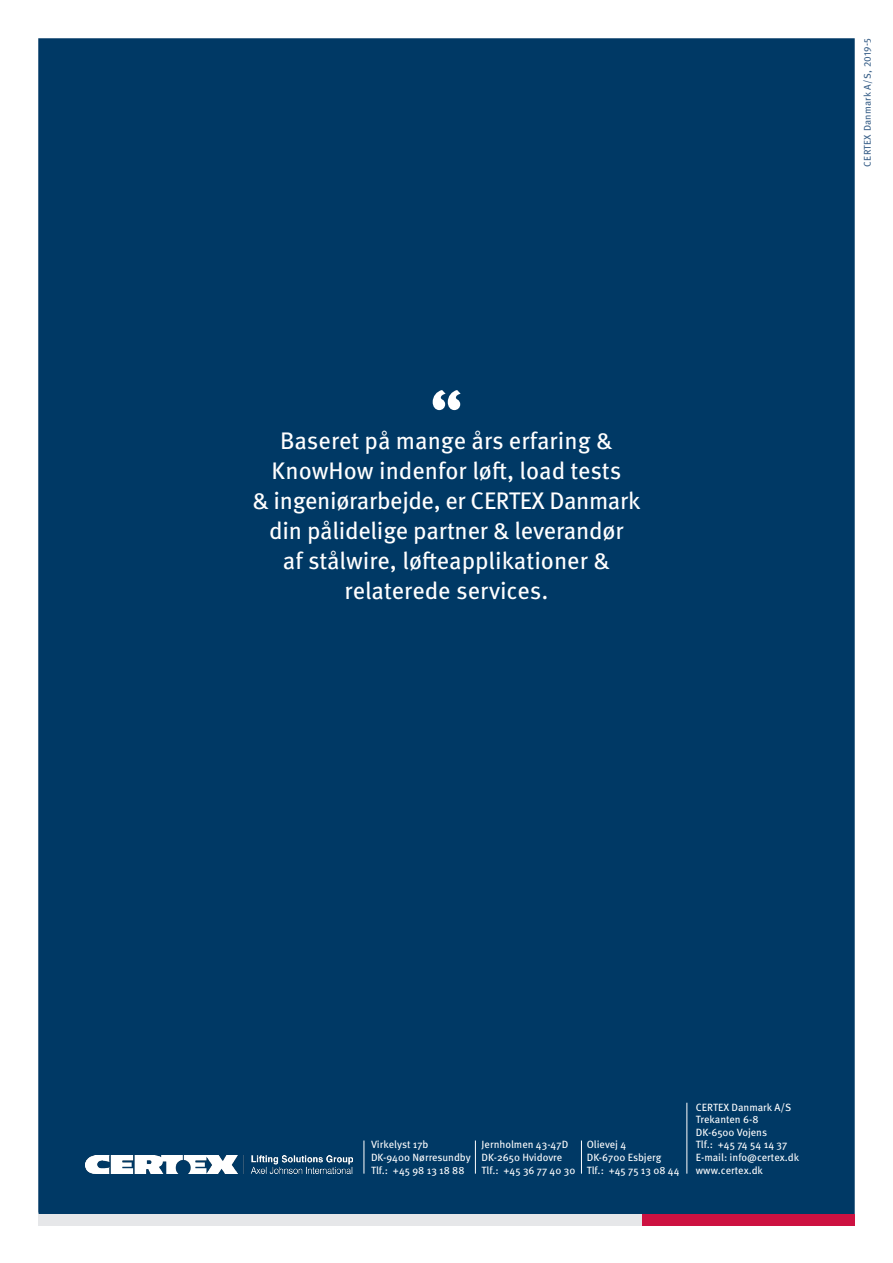
<style>
.page{position:relative;width:893px;height:1263px;background:#fff}
.page>*{position:absolute;margin:0;border:0;box-sizing:border-box;transform-origin:0 0}
.t1{font:700 66.75px "Meta Pro";color:#fff}
.t2{font:24px/30px "Meta Pro";letter-spacing:-.01em;color:#fff;text-align:center}
.Centreret_billedteks{font:10.5px/12.6px "Meta Pro";color:#fff}
.t3{font:9.75px "Meta Pro";letter-spacing:.025em;color:#385f88}
</style>
<div class="page">
<div style="left:38px;top:38px;width:817px;height:1176px;background:#003965"></div>
<div style="left:38px;top:1214px;width:604px;height:12px;background:#e6e7e9"></div>
<div style="left:642px;top:1214px;width:213px;height:12px;background:#cd1141"></div>
<img style="left:85px;top:1156px;width:267px;height:18px">
<hr style="left:364px;top:1140px;width:1px;height:34px;background:#fff">
<hr style="left:686px;top:1103px;width:1px;height:71px;background:#fff">
<hr style="left:475px;top:1140px;width:1px;height:34px;background:#fff">
<hr style="left:581px;top:1140px;width:1px;height:34px;background:#fff">
<p class="t1" style="left:430px;top:363px;width:34px">“</p>
<p class="t2" style="left:280px;top:424px;width:334px">Baseret på mange års erfaring &amp;</p>
<p class="t2" style="left:272px;top:454px;width:351px">KnowHow indenfor løft, load tests</p>
<p class="t2" style="left:252px;top:484px;width:390px">&amp; ingeniørarbejde, er CERTEX Danmark din pålidelige partner &amp; leverandør</p>
<p class="t2" style="left:283px;top:544px;width:329px">af stålwire, løfteapplikationer &amp; relaterede services.</p>
<p class="t3" style="left:860px;top:167px;width:130px;rotate:-90deg">CERTEX Danmark A/S, 2019-5</p>
<p class="Centreret_billedteks" style="left:371px;top:1138px;width:101px">Virkelyst 17b<br>DK-9400 Nørresundby</p>
<p class="Centreret_billedteks" style="left:371px;top:1163px;width:95px">Tlf.: +45 98 13 18 88</p>
<p class="Centreret_billedteks" style="left:482px;top:1138px;width:88px">Jernholmen 43-47D</p>
<p class="Centreret_billedteks" style="left:482px;top:1150px;width:82px">DK-2650 Hvidovre</p>
<p class="Centreret_billedteks" style="left:482px;top:1163px;width:95px">Tlf.: +45 36 77 40 30</p>
<p class="Centreret_billedteks" style="left:587px;top:1138px;width:76px">Olievej 4<br>DK-6700 Esbjerg</p>
<p class="Centreret_billedteks" style="left:587px;top:1163px;width:94px">Tlf.: +45 75 13 08 44</p>
<p class="Centreret_billedteks" style="left:696px;top:1100px;width:97px">CERTEX Danmark A/S</p>
<p class="Centreret_billedteks" style="left:696px;top:1112px;width:64px">Trekanten 6-8</p>
<p class="Centreret_billedteks" style="left:696px;top:1125px;width:73px">DK-6500 Vojens</p>
<p class="Centreret_billedteks" style="left:696px;top:1138px;width:93px">Tlf.: +45 74 54 14 37</p>
<p class="Centreret_billedteks" style="left:696px;top:1150px;width:105px">E-mail: info@certex.dk www.certex.dk</p>
</div>
